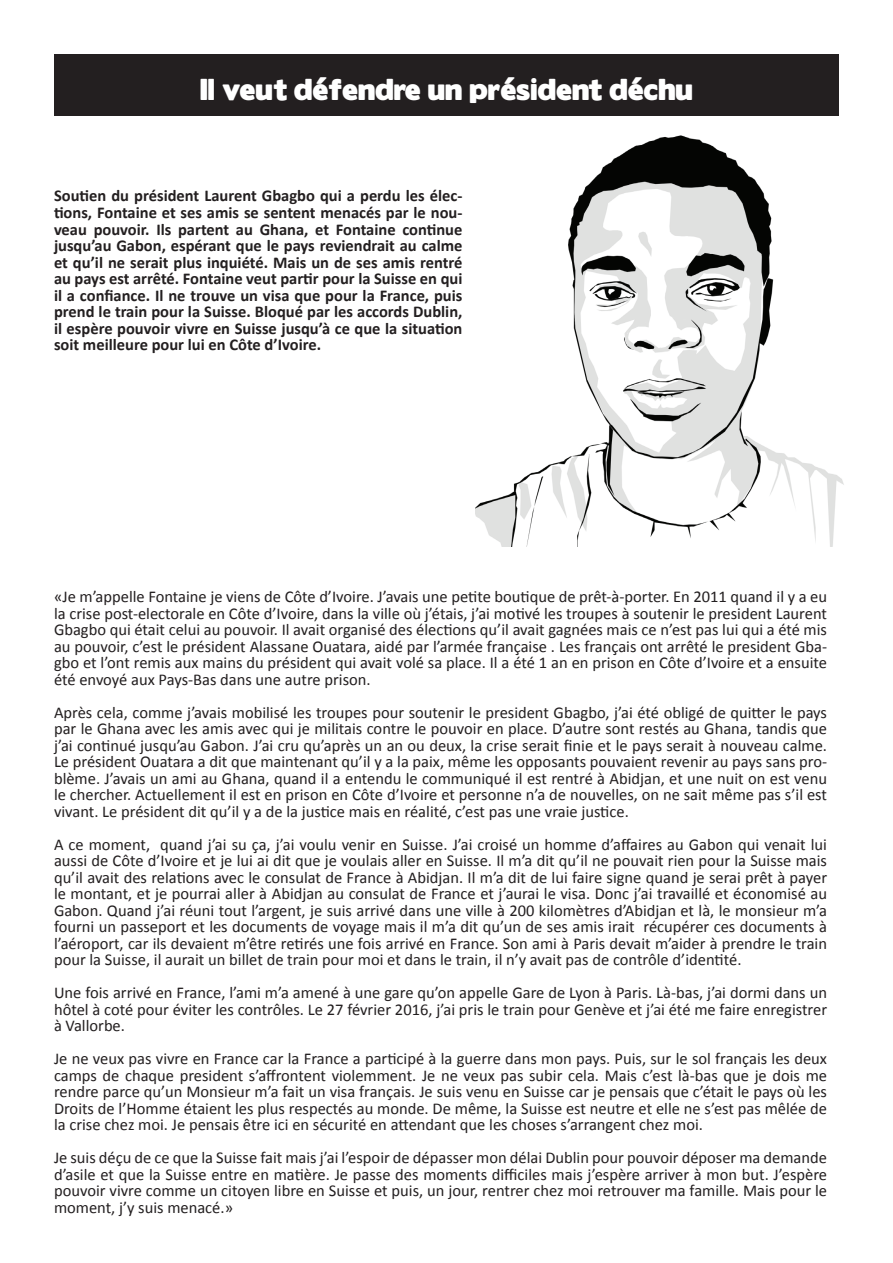
<style>
.page{position:relative;width:893px;height:1263px;background:#fff}
.page>*{position:absolute;margin:0;border:0;box-sizing:border-box;transform-origin:0 0}
.t1{font:27px "Boris Black Bloxx";color:#fff}
.t2{font:16.5px/16.5px "Calibri";color:#231f20;text-align:justify}
.t3{font:700 16.5px/16.5px "Calibri";color:#231f20;text-align:justify}
</style>
<div class="page">
<img style="left:475px;top:135px;width:369px;height:411px">
<div style="left:54px;top:54px;width:785px;height:62px;background:#231f20"></div>
<h1 class="t1" style="left:200px;top:69px;width:494px">Il veut défendre un président déchu</h1>
<p class="t3" style="left:54px;top:187px;width:410px">Soutien du président Laurent Gbagbo qui a perdu les élec&shy;tions, Fontaine et ses amis se sentent menacés par le nou&shy;veau pouvoir. Ils partent au Ghana, et Fontaine continue jusqu’au Gabon, espérant que le pays reviendrait au calme et qu’il ne serait plus inquiété. Mais un de ses amis rentré au pays est arrêté. Fontaine veut partir pour la Suisse en qui il a confiance. Il ne trouve un visa que pour la France, puis prend le train pour la Suisse. Bloqué par les accords Dublin, il espère pouvoir vivre en Suisse jusqu’à ce que la situation soit meilleure pour lui en Côte d’Ivoire.</p>
<p class="t2" style="left:54px;top:588px;width:775px">«Je m’appelle Fontaine je viens de Côte d’Ivoire. J’avais une petite boutique de prêt-à-porter. En 2011 quand il y a eu la crise post-electorale en Côte d’Ivoire, dans la ville où j’étais, j’ai motivé les troupes à soutenir le president Laurent Gbagbo qui était celui au pouvoir. Il avait organisé des élections qu’il avait gagnées mais ce n’est pas lui qui a été mis au pouvoir, c’est le président Alassane Ouatara, aidé par l’armée française . Les français ont arrêté le president Gba&shy;gbo et l’ont remis aux mains du président qui avait volé sa place. Il a été 1 an en prison en Côte d’Ivoire et a ensuite été envoyé aux Pays-Bas dans une autre prison.</p>
<p class="t2" style="left:54px;top:704px;width:775px">Après cela, comme j’avais mobilisé les troupes pour soutenir le president Gbagbo, j’ai été obligé de quitter le pays par le Ghana avec les amis avec qui je militais contre le pouvoir en place. D’autre sont restés au Ghana, tandis que j’ai continué jusqu’au Gabon. J’ai cru qu’après un an ou deux, la crise serait finie et le pays serait à nouveau calme.<br>Le président Ouatara a dit que maintenant qu’il y a la paix, même les opposants pouvaient revenir au pays sans pro&shy;blème. J’avais un ami au Ghana, quand il a entendu le communiqué il est rentré à Abidjan, et une nuit on est venu le chercher. Actuellement il est en prison en Côte d’Ivoire et personne n’a de nouvelles, on ne sait même pas s’il est vivant. Le président dit qu’il y a de la justice mais en réalité, c’est pas une vraie justice.</p>
<p class="t2" style="left:54px;top:836px;width:775px">A ce moment, quand j’ai su ça, j’ai voulu venir en Suisse. J’ai croisé un homme d’affaires au Gabon qui venait lui aussi de Côte d’Ivoire et je lui ai dit que je voulais aller en Suisse. Il m’a dit qu’il ne pouvait rien pour la Suisse mais qu’il avait des relations avec le consulat de France à Abidjan. Il m’a dit de lui faire signe quand je serai prêt à payer le montant, et je pourrai aller à Abidjan au consulat de France et j’aurai le visa. Donc j’ai travaillé et économisé au Gabon. Quand j’ai réuni tout l’argent, je suis arrivé dans une ville à 200 kilomètres d’Abidjan et là, le monsieur m’a fourni un passeport et les documents de voyage mais il m’a dit qu’un de ses amis irait récupérer ces documents à l’aéroport, car ils devaient m’être retirés une fois arrivé en France. Son ami à Paris devait m’aider à prendre le train pour la Suisse, il aurait un billet de train pour moi et dans le train, il n’y avait pas de contrôle d’identité.</p>
<p class="t2" style="left:54px;top:984px;width:775px">Une fois arrivé en France, l’ami m’a amené à une gare qu’on appelle Gare de Lyon à Paris. Là-bas, j’ai dormi dans un hôtel à coté pour éviter les contrôles. Le 27 février 2016, j’ai pris le train pour Genève et j’ai été me faire enregistrer à Vallorbe.</p>
<p class="t2" style="left:54px;top:1050px;width:775px">Je ne veux pas vivre en France car la France a participé à la guerre dans mon pays. Puis, sur le sol français les deux camps de chaque president s’affrontent violemment. Je ne veux pas subir cela. Mais c’est là-bas que je dois me rendre parce qu’un Monsieur m’a fait un visa français. Je suis venu en Suisse car je pensais que c’était le pays où les Droits de l’Homme étaient les plus respectés au monde. De même, la Suisse est neutre et elle ne s’est pas mêlée de la crise chez moi. Je pensais être ici en sécurité en attendant que les choses s’arrangent chez moi.</p>
<p class="t2" style="left:54px;top:1149px;width:775px">Je suis déçu de ce que la Suisse fait mais j’ai l’espoir de dépasser mon délai Dublin pour pouvoir déposer ma demande d’asile et que la Suisse entre en matière. Je passe des moments difficiles mais j’espère arriver à mon but. J’espère pouvoir vivre comme un citoyen libre en Suisse et puis, un jour, rentrer chez moi retrouver ma famille. Mais pour le moment, j’y suis menacé.»</p>
</div>
